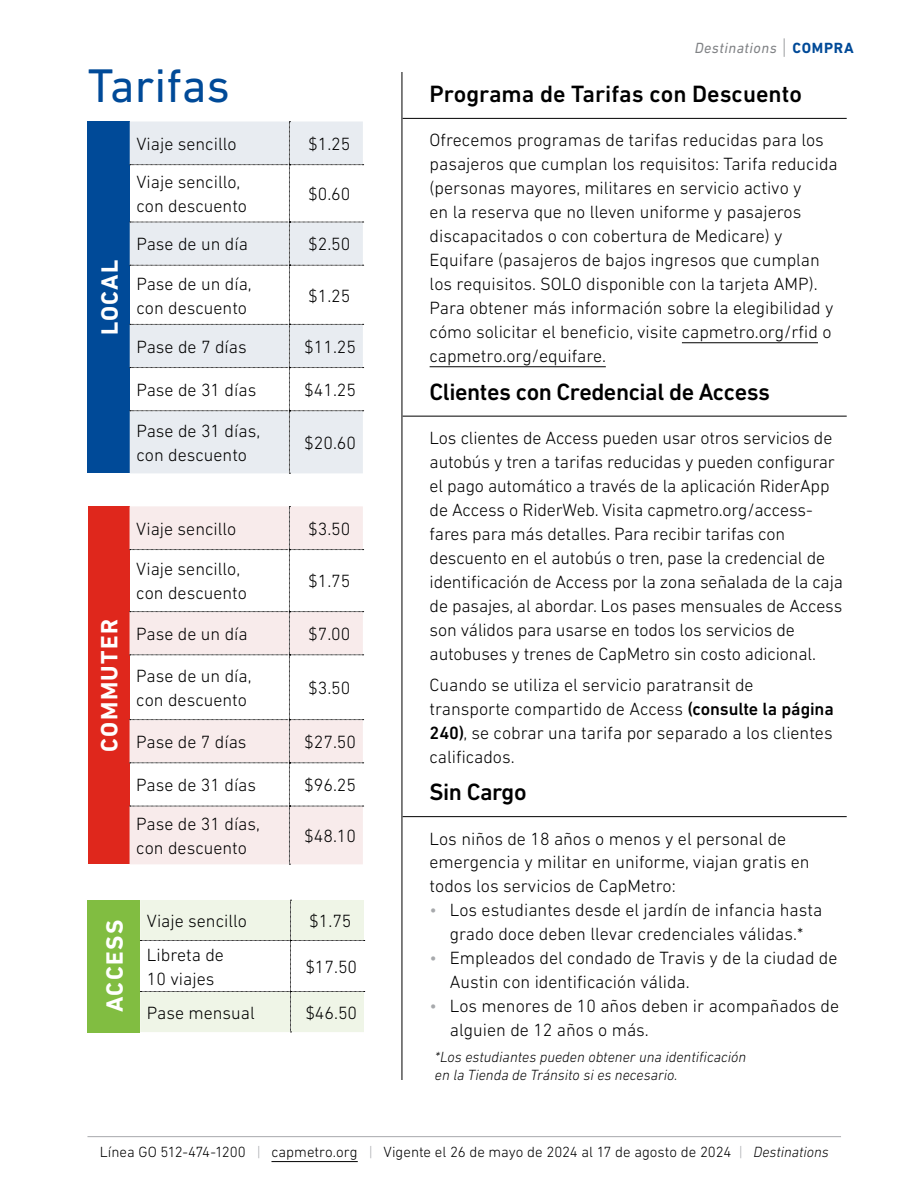
<style>
.page{position:relative;width:918px;height:1188px;background:#fff}
.page>*{position:absolute;margin:0;border:0;box-sizing:border-box;transform-origin:0 0}
.t1{font:48px "DIN Next LT Pro";color:#004a98}
.t2{font:500 24px "DIN Next LT Pro";letter-spacing:-.02em;color:#000}
.t3{font:500 24px "DIN Next LT Pro";color:#000}
.t4{font:700 24px "DIN Next LT Pro";letter-spacing:.06em;color:#fff}
.t5{font:300 18px/24px "DIN Next LT Pro";color:#000}
.t6{font:300 15px "DIN Next LT Pro";color:#000}
.t7{font:italic 300 15px/18px "DIN Next LT Pro";color:#000}
.t8{font:italic 15px "DIN Next LT Pro";letter-spacing:.03em;color:#808285}
.s1{font-weight:300;font-style:normal;font-size:22.5px}
.s2{font-weight:700;font-style:normal;color:#004a98}
.s3{font-weight:500}
.s4{color:#a7a9ac}
.s5{font-style:italic;color:#a7a9ac}
.s6{font-style:italic}
</style>
<div class="page">
<hr style="left:87px;top:1136px;width:754px;height:1px;background:#a7a9ac">
<hr style="left:271px;top:1161px;width:87px;height:1px;background:#000">
<hr style="left:403px;top:118px;width:444px;height:1px;background:#000">
<hr style="left:682px;top:342px;width:136px;height:1px;background:#000">
<hr style="left:430px;top:366px;width:176px;height:1px;background:#000">
<hr style="left:403px;top:416px;width:444px;height:1px;background:#000">
<hr style="left:403px;top:816px;width:444px;height:1px;background:#000">
<hr style="left:402px;top:72px;width:1px;height:1008px;background:#000">
<div style="left:88px;top:122px;width:42px;height:351px;background:#004a98"></div>
<svg style="left:130px;top:121px;width:234px;height:353px"></svg>
<div style="left:88px;top:506px;width:42px;height:358px;background:#df271c"></div>
<svg style="left:130px;top:506px;width:234px;height:359px"></svg>
<div style="left:88px;top:900px;width:52px;height:132px;background:#81bd41"></div>
<svg style="left:140px;top:900px;width:225px;height:133px"></svg>
<h1 class="t1" style="left:88px;top:58px;width:144px">Tarifas</h1>
<h2 class="t4" style="left:96px;top:335px;width:77px;rotate:-90deg">LOCAL</h2>
<p class="t5" style="left:136px;top:132px;width:102px">Viaje sencillo</p>
<p class="t5" style="left:308px;top:132px;width:44px">$1.25</p>
<p class="t5" style="left:136px;top:170px;width:112px">Viaje sencillo, con descuento</p>
<p class="t5" style="left:308px;top:182px;width:44px">$0.60</p>
<p class="t5" style="left:136px;top:232px;width:113px">Pase de un día</p>
<p class="t5" style="left:308px;top:232px;width:44px">$2.50</p>
<p class="t5" style="left:136px;top:271px;width:117px">Pase de un día, con descuento</p>
<p class="t5" style="left:308px;top:283px;width:44px">$1.25</p>
<p class="t5" style="left:136px;top:334px;width:112px">Pase de 7 días</p>
<p class="t5" style="left:304px;top:334px;width:53px">$11.25</p>
<p class="t5" style="left:136px;top:378px;width:121px">Pase de 31 días</p>
<p class="t5" style="left:304px;top:378px;width:53px">$41.25</p>
<p class="t5" style="left:136px;top:418px;width:125px">Pase de 31 días, con descuento</p>
<p class="t5" style="left:304px;top:430px;width:53px">$20.60</p>
<h2 class="t4" style="left:95px;top:752px;width:134px;rotate:-90deg">COMMUTER</h2>
<p class="t5" style="left:136px;top:516px;width:102px">Viaje sencillo</p>
<p class="t5" style="left:308px;top:516px;width:44px">$3.50</p>
<p class="t5" style="left:136px;top:557px;width:112px">Viaje sencillo, con descuento</p>
<p class="t5" style="left:308px;top:569px;width:44px">$1.75</p>
<p class="t5" style="left:136px;top:622px;width:113px">Pase de un día</p>
<p class="t5" style="left:308px;top:622px;width:44px">$7.00</p>
<p class="t5" style="left:136px;top:664px;width:117px">Pase de un día, con descuento</p>
<p class="t5" style="left:308px;top:676px;width:44px">$3.50</p>
<p class="t5" style="left:136px;top:730px;width:112px">Pase de 7 días</p>
<p class="t5" style="left:304px;top:730px;width:53px">$27.50</p>
<p class="t5" style="left:136px;top:773px;width:121px">Pase de 31 días</p>
<p class="t5" style="left:304px;top:773px;width:53px">$96.25</p>
<p class="t5" style="left:136px;top:812px;width:125px">Pase de 31 días, con descuento</p>
<p class="t5" style="left:304px;top:824px;width:53px">$48.10</p>
<h2 class="t4" style="left:101px;top:1012px;width:93px;rotate:-90deg">ACCESS</h2>
<p class="t5" style="left:147px;top:909px;width:102px">Viaje sencillo</p>
<p class="t5" style="left:309px;top:909px;width:44px">$1.75</p>
<p class="t5" style="left:147px;top:942px;width:79px">Libreta de<br>10 viajes</p>
<p class="t5" style="left:305px;top:954px;width:53px">$17.50</p>
<p class="t5" style="left:147px;top:1000px;width:109px">Pase mensual</p>
<p class="t5" style="left:305px;top:1000px;width:53px">$46.50</p>
<p class="t8" style="left:695px;top:39px;width:160px">Destinations <span class="s1">|</span> <span class="s2">COMPRA</span></p>
<h2 class="t3" style="left:430px;top:80px;width:374px">Programa de Tarifas con Descuento</h2>
<p class="t5" style="left:430px;top:128px;width:410px">Ofrecemos programas de tarifas reducidas para los pasajeros que cumplan los requisitos: Tarifa reducida (personas mayores, militares en servicio activo y<br>en la reserva que no lleven uniforme y pasajeros discapacitados o con cobertura de Medicare) y Equifare (pasajeros de bajos ingresos que cumplan los requisitos. SOLO disponible con la tarjeta AMP).<br>Para obtener más información sobre la elegibilidad y cómo solicitar el beneficio, visite capmetro.org/rfid o capmetro.org/equifare.</p>
<h2 class="t2" style="left:430px;top:378px;width:342px">Clientes con Credencial de Access</h2>
<p class="t5" style="left:430px;top:426px;width:415px">Los clientes de Access pueden usar otros servicios de autobús y tren a tarifas reducidas y pueden configurar el pago automático a través de la aplicación RiderApp de Access o RiderWeb. Visita capmetro.org/access&shy;fares para más detalles. Para recibir tarifas con descuento en el autobús o tren, pase la credencial de identificación de Access por la zona señalada de la caja de pasajes, al abordar. Los pases mensuales de Access son válidos para usarse en todos los servicios de autobuses y trenes de CapMetro sin costo adicional.</p>
<p class="t5" style="left:430px;top:672px;width:406px">Cuando se utiliza el servicio paratransit de transporte compartido de Access <span class="s3">(consulte la página 240)</span>, se cobrar una tarifa por separado a los clientes calificados.</p>
<h2 class="t2" style="left:430px;top:778px;width:98px">Sin Cargo</h2>
<p class="t5" style="left:430px;top:826px;width:382px">Los niños de 18 años o menos y el personal de emergencia y militar en uniforme, viajan gratis en todos los servicios de CapMetro:</p>
<p class="t5" style="left:430px;top:898px;width:394px;text-align:center"><span class="s4">•</span> Los estudiantes desde el jardín de infancia hasta grado doce deben llevar credenciales válidas.*</p>
<p class="t5" style="left:450px;top:946px;width:389px;text-indent:-20px"><span class="s4">•</span> Empleados del condado de Travis y de la ciudad de<br>Austin con identificación válida.</p>
<p class="t5" style="left:450px;top:994px;width:391px;text-indent:-20px"><span class="s4">•</span> Los menores de 10 años deben ir acompañados de alguien de 12 años o más.</p>
<p class="t7" style="left:435px;top:1048px;width:313px">*Los estudiantes pueden obtener una identificación en la Tienda de Tránsito si es necesario.</p>
<p class="t6" style="left:100px;top:1143px;width:730px">Línea GO 512-474-1200 <span class="s5">|</span> capmetro.org <span class="s5">|</span> Vigente el 26 de mayo de 2024 al 17 de agosto de 2024 <span class="s5">|</span> <span class="s6">Destinations</span></p>
</div>
